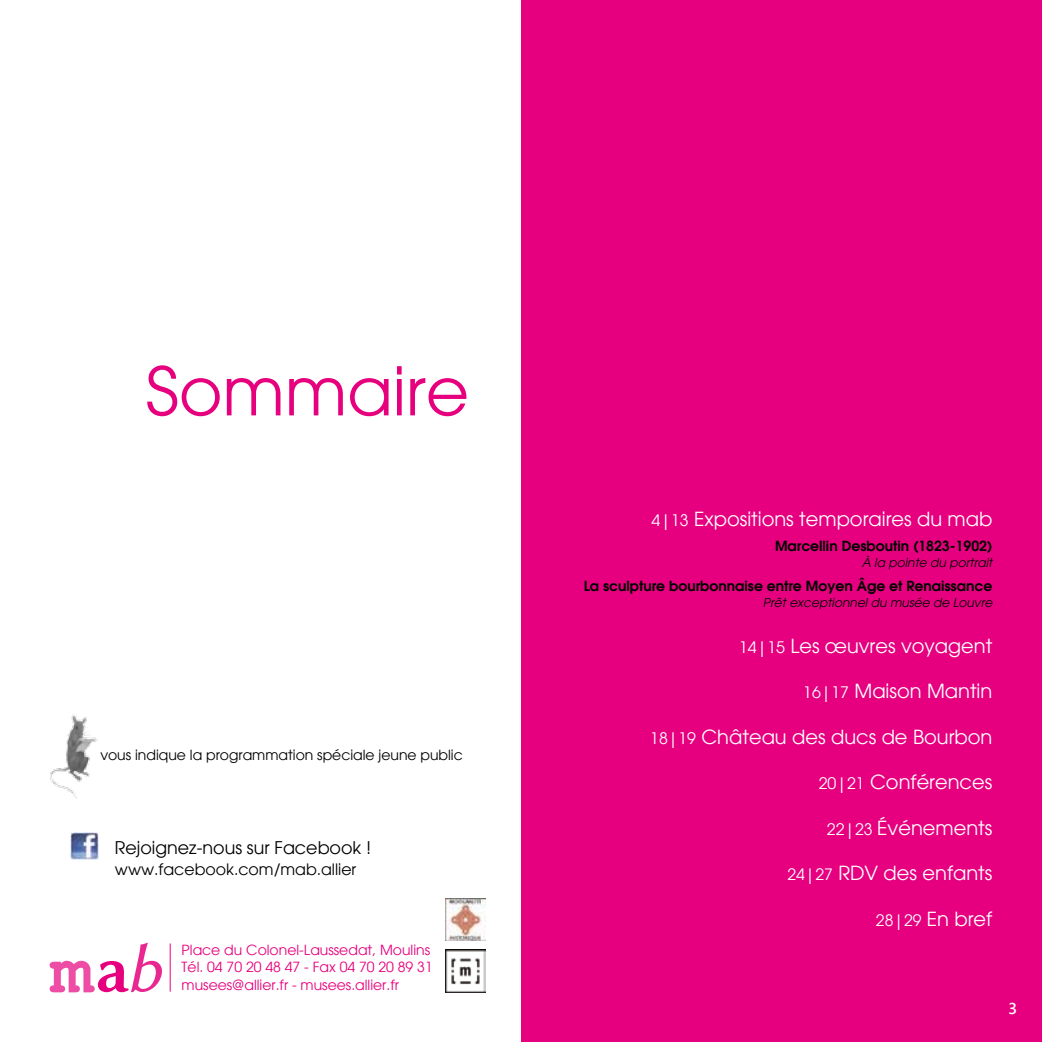
<style>
.page{position:relative;width:1042px;height:1042px;background:#fff}
.page>*{position:absolute;margin:0;border:0;box-sizing:border-box;transform-origin:0 0}
.t1{font:66.5px "Avant Garde";color:#e6007d}
.t2{font:19.43px "Avant Garde";color:#fff}
.t3{font:17.5px "Avant Garde";color:#000}
.t4{font:15.75px "Avant Garde";color:#000}
.t5{font:15.75px "Webly Sleek UI Semibold";color:#fff}
.t6{font:14px/17.5px "Avant Garde";color:#e6007d}
.t7{font:600 14px "Avant Garde";color:#000}
.t8{font:14px "Avant Garde";color:#000}
.t9{font:italic 12.25px "Avant Garde";color:#000}
.s1{font-size:15.92px}
.s2{font-size:15.75px}
</style>
<div class="page">
<div style="left:521px;top:0;width:521px;height:1042px;background:#e6007f"></div>
<hr style="left:170px;top:943px;width:1px;height:48px;background:#e6007d">
<svg style="left:50px;top:943px;width:112px;height:49px"></svg>
<img style="left:445px;top:949px;width:40px;height:43px">
<img style="left:445px;top:898px;width:40px;height:42px">
<img style="left:71px;top:832px;width:28px;height:27px">
<img style="left:50px;top:714px;width:48px;height:85px">
<h1 class="t1" style="left:146px;top:351px;width:325px">Sommaire</h1>
<p class="t8" style="left:100px;top:746px;width:364px">vous indique la programmation spéciale jeune public</p>
<p class="t3" style="left:115px;top:837px;width:258px">Rejoignez-nous sur Facebook !</p>
<p class="t4" style="left:115px;top:860px;width:243px">www.facebook.com/mab.allier</p>
<p class="t6" style="left:182px;top:941px;width:253px">Place du Colonel-Laussedat, Moulins<br>Tél. 04 70 20 48 47 - Fax 04 70 20 89 31 musees@allier.fr - musees.allier.fr</p>
<p class="t2" style="left:651px;top:508px;width:342px"><span class="s1">4|13</span> Expositions temporaires du mab</p>
<p class="t7" style="left:775px;top:536px;width:219px">Marcellin Desboutin (1823-1902)</p>
<p class="t9" style="left:862px;top:555px;width:132px">À la pointe du portrait</p>
<p class="t7" style="left:584px;top:577px;width:410px">La sculpture bourbonnaise entre Moyen Âge et Renaissance</p>
<p class="t9" style="left:763px;top:595px;width:231px">Prêt exceptionnel du musée de Louvre</p>
<p class="t2" style="left:739px;top:634px;width:255px"><span class="s1">14|15</span> Les œuvres voyagent</p>
<p class="t2" style="left:803px;top:679px;width:191px"><span class="s1">16|17</span> Maison Mantin</p>
<p class="t2" style="left:650px;top:725px;width:344px"><span class="s1">18|19</span> Château des ducs de Bourbon</p>
<p class="t2" style="left:819px;top:770px;width:175px"><span class="s1">20|21</span> Conférences</p>
<p class="t2" style="left:827px;top:816px;width:167px"><span class="s1">22|23</span> Événements</p>
<p class="t2" style="left:787px;top:861px;width:206px"><span class="s2">24|27</span> RDV des enfants</p>
<p class="t2" style="left:876px;top:907px;width:118px"><span class="s2">28|29</span> En bref</p>
<p class="t5" style="left:1008px;top:996px;width:10px">3</p>
</div>
